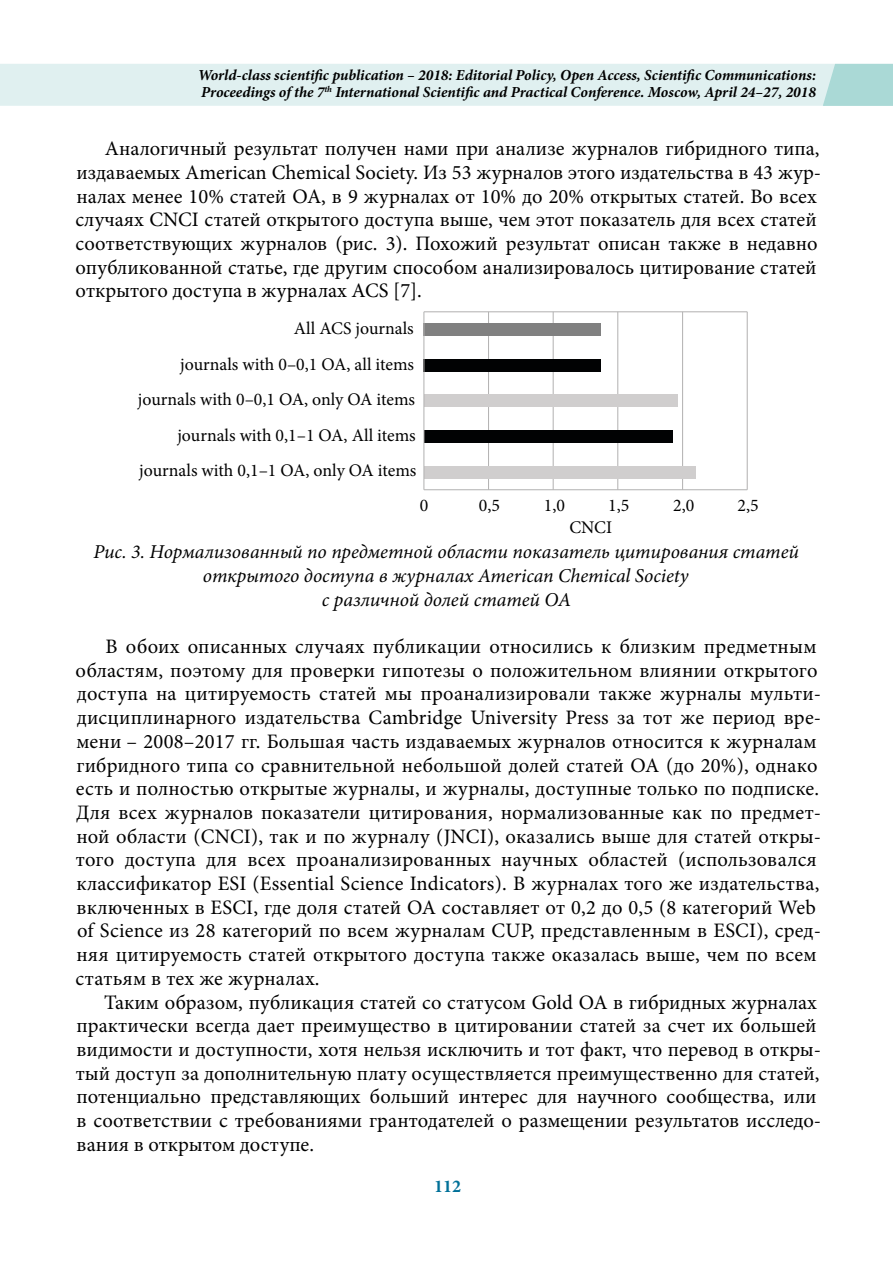
<style>
.page{position:relative;width:893px;height:1263px;background:#fff}
.page>*{position:absolute;margin:0;border:0;box-sizing:border-box;transform-origin:0 0}
.t1{font:20.55px/23.7px "Minion Pro";letter-spacing:.005em;color:#000}
.t2{font:italic 19.65px/23.5px "Minion Pro";letter-spacing:-.005em;color:#000;text-align:center}
.t3{font:700 18px "Minion Pro";color:#007098}
.t4{font:17.85px "Minion Pro";color:#000}
.t5{font:italic 700 15.3px/16.5px "Minion Pro";letter-spacing:-.005em;color:#000}
</style>
<div class="page">
<div style="left:0;top:64px;width:893px;height:42px;background:#e0f0f0"></div>
<svg style="left:823px;top:63px;width:70px;height:43px;background:#b0dbd8"></svg>
<hr style="left:747px;top:312px;width:1px;height:178px;background:#b3b2b2">
<hr style="left:682px;top:312px;width:1px;height:178px;background:#b3b2b2">
<hr style="left:617px;top:312px;width:1px;height:178px;background:#b3b2b2">
<hr style="left:553px;top:312px;width:1px;height:178px;background:#b3b2b2">
<hr style="left:488px;top:312px;width:1px;height:178px;background:#b3b2b2">
<div style="left:424px;top:466px;width:271px;height:12px;background:#d0cece"></div>
<div style="left:424px;top:430px;width:248px;height:13px;background:#010203"></div>
<div style="left:424px;top:394px;width:253px;height:13px;background:#d0cece"></div>
<div style="left:424px;top:359px;width:177px;height:12px;background:#010203"></div>
<div style="left:424px;top:323px;width:177px;height:13px;background:#808080"></div>
<hr style="left:423px;top:312px;width:1px;height:178px;background:#b3b2b2">
<hr style="left:424px;top:311px;width:323px;height:1px;background:#b3b2b2">
<hr style="left:424px;top:489px;width:323px;height:1px;background:#b3b2b2">
<p class="t5" style="left:198px;top:67px;width:620px">World-class scientific publication – 2018: Editorial Policy, Open Access, Scientific Communications:<br>Proceedings of the 7<sup>th</sup> International Scientific and Practical Conference. Moscow, April 24–27, 2018</p>
<p class="t1" style="left:76px;top:137px;width:747px;text-indent:29px">Аналогичный результат получен нами при анализе журналов гибридного типа, издаваемых American Chemical Society. Из 53 журналов этого издательства в 43 жур&shy;налах менее 10% статей OA, в 9 журналах от 10% до 20% открытых статей. Во всех случаях CNCI статей открытого доступа выше, чем этот показатель для всех статей соответствующих журналов (рис. 3). Похожий результат описан также в недавно опубликованной статье, где другим способом анализировалось цитирование статей открытого доступа в журналах ACS [7].</p>
<p class="t4" style="left:294px;top:316px;width:121px">All ACS journals</p>
<p class="t4" style="left:180px;top:352px;width:235px">journals with 0–0,1 OA, all items</p>
<p class="t4" style="left:138px;top:387px;width:279px">journals with 0–0,1 OA, only OA items</p>
<p class="t4" style="left:177px;top:423px;width:240px">journals with 0,1–1 OA, All items</p>
<p class="t4" style="left:139px;top:459px;width:279px">journals with 0,1–1 OA, only OA items</p>
<p class="t4" style="left:420px;top:493px;width:10px">0</p>
<p class="t4" style="left:479px;top:493px;width:23px">0,5</p>
<p class="t4" style="left:544px;top:493px;width:23px">1,0</p>
<p class="t4" style="left:608px;top:493px;width:23px">1,5</p>
<p class="t4" style="left:673px;top:493px;width:23px">2,0</p>
<p class="t4" style="left:738px;top:493px;width:23px">2,5</p>
<p class="t4" style="left:569px;top:515px;width:44px">CNCI</p>
<p class="t2" style="left:93px;top:540px;width:707px">Рис. 3. Нормализованный по предметной области показатель цитирования статей открытого доступа в журналах American Chemical Society<br>с различной долей статей ОА</p>
<p class="t1" style="left:76px;top:635px;width:747px;text-indent:30px">В обоих описанных случаях публикации относились к близким предметным областям, поэтому для проверки гипотезы о положительном влиянии открытого доступа на цитируемость статей мы проанализировали также журналы мульти&shy;дисциплинарного издательства Cambridge University Press за тот же период вре&shy;мени – 2008–2017 гг. Большая часть издаваемых журналов относится к журналам гибридного типа со сравнительной небольшой долей статей ОА (до 20%), однако есть и полностью открытые журналы, и журналы, доступные только по подписке.<br>Для всех журналов показатели цитирования, нормализованные как по предмет&shy;ной области (CNCI), так и по журналу (JNCI), оказались выше для статей откры&shy;того доступа для всех проанализированных научных областей (использовался классификатор ESI (Essential Science Indicators). В журналах того же издательства, включенных в ESCI, где доля статей ОА составляет от 0,2 до 0,5 (8 категорий Web of Science из 28 категорий по всем журналам CUP, представленным в ESCI), сред&shy;няя цитируемость статей открытого доступа также оказалась выше, чем по всем статьям в тех же журналах.</p>
<p class="t1" style="left:76px;top:990px;width:747px;text-indent:28px">Таким образом, публикация статей со статусом Gold OA в гибридных журналах практически всегда дает преимущество в цитировании статей за счет их большей видимости и доступности, хотя нельзя исключить и тот факт, что перевод в откры&shy;тый доступ за дополнительную плату осуществляется преимущественно для статей, потенциально представляющих больший интерес для научного сообщества, или в соответствии с требованиями грантодателей о размещении результатов исследо&shy;вания в открытом доступе.</p>
<p class="t3" style="left:434px;top:1174px;width:28px">112</p>
</div>
